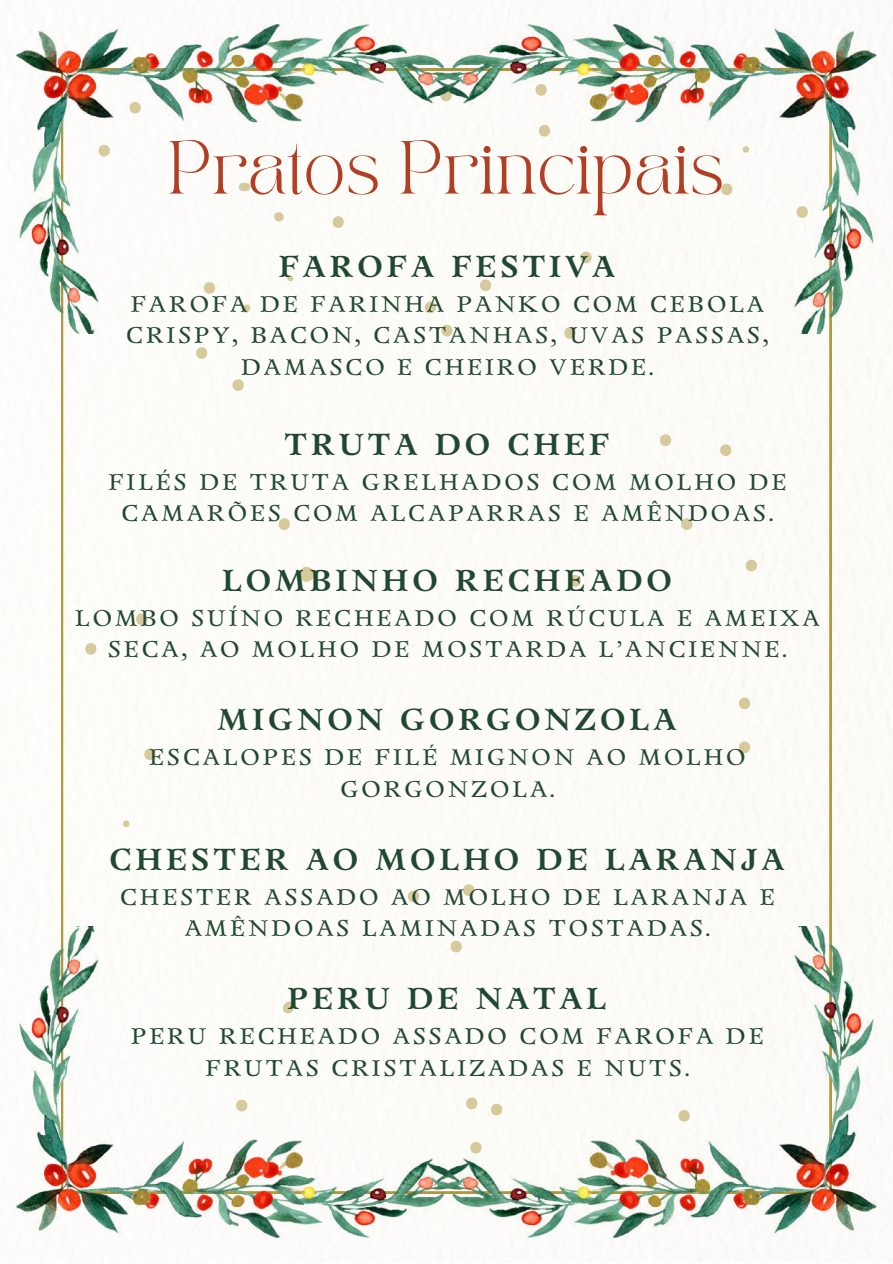
<style>
.page{position:relative;width:893px;height:1264px;background:#fff}
.page>*{position:absolute;margin:0;border:0;box-sizing:border-box;transform-origin:0 0}
.t1{font:52.5px "TAN PEARL Regular";color:#b23e23}
.t2{font:700 30px "Zenaida";letter-spacing:.13em;color:#204831}
.t3{font:22.5px/31.5px "Zenaida";letter-spacing:.13em;color:#204831;text-align:center}
</style>
<div class="page">
<svg style="left:61px;top:334px;width:770px;height:592px"></svg>
<svg style="left:85px;top:334px;width:724px;height:592px"></svg>
<img style="left:16px;top:24px;width:860px;height:310px">
<img style="left:16px;top:926px;width:860px;height:311px">
<h1 class="t1" style="left:168px;top:140px;width:558px">Pratos Principais</h1>
<h2 class="t2" style="left:279px;top:248px;width:337px">FAROFA FESTIVA</h2>
<p class="t3" style="left:126px;top:288px;width:644px">FAROFA DE FARINHA PANKO COM CEBOLA<br>CRISPY, BACON, CASTANHAS, UVAS PASSAS,<br>DAMASCO E CHEIRO VERDE.</p>
<h2 class="t2" style="left:284px;top:425px;width:326px">TRUTA DO CHEF</h2>
<p class="t3" style="left:108px;top:466px;width:679px">FILÉS DE TRUTA GRELHADOS COM MOLHO DE<br>CAMARÕES COM ALCAPARRAS E AMÊNDOAS.</p>
<h2 class="t2" style="left:222px;top:561px;width:451px">LOMBINHO RECHEADO</h2>
<p class="t3" style="left:75px;top:602px;width:746px">LOMBO SUÍNO RECHEADO COM RÚCULA E AMEIXA<br>SECA, AO MOLHO DE MOSTARDA L’ANCIENNE.</p>
<h2 class="t2" style="left:217px;top:701px;width:460px">MIGNON GORGONZOLA</h2>
<p class="t3" style="left:149px;top:741px;width:598px">ESCALOPES DE FILÉ MIGNON AO MOLHO<br>GORGONZOLA.</p>
<h2 class="t2" style="left:109px;top:840px;width:676px">CHESTER AO MOLHO DE LARANJA</h2>
<p class="t3" style="left:120px;top:881px;width:656px">CHESTER ASSADO AO MOLHO DE LARANJA E<br>AMÊNDOAS LAMINADAS TOSTADAS.</p>
<h2 class="t2" style="left:287px;top:979px;width:320px">PERU DE NATAL</h2>
<p class="t3" style="left:131px;top:1020px;width:634px">PERU RECHEADO ASSADO COM FAROFA DE<br>FRUTAS CRISTALIZADAS E NUTS.</p>
</div>
